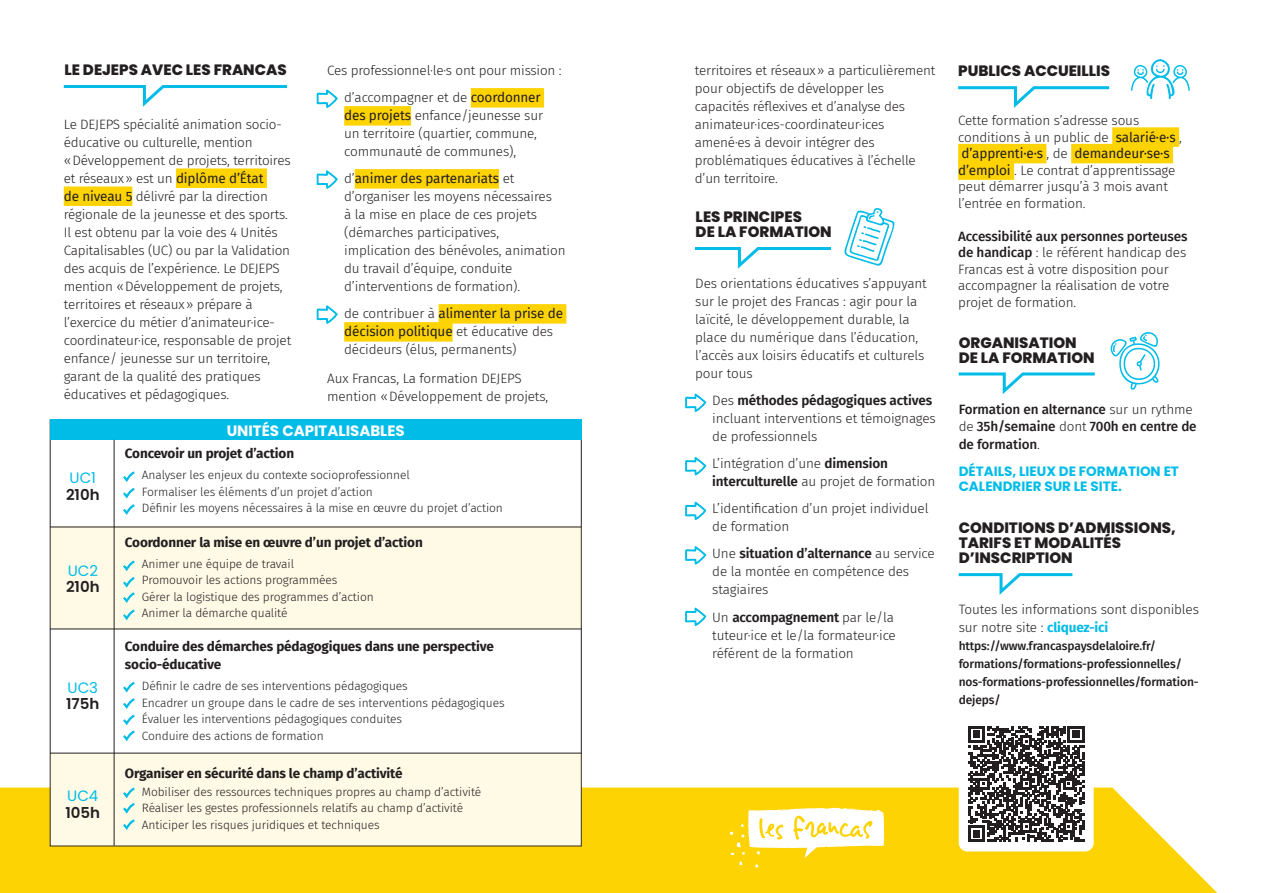
<style>
.page{position:relative;width:1263px;height:893px;background:#fff}
.page>*{position:absolute;margin:0;border:0;box-sizing:border-box;transform-origin:0 0}
.t1{font:800 15px/15px "Poppins";color:#231f20}
.t2{font:700 15px "Poppins";color:#fff}
.t3{font:600 15px "Poppins";color:#231f20}
.t4{font:15px "Poppins";color:#02bce8}
.t5{font:300 13.5px/18px "Fira Sans";letter-spacing:-.015em;color:#231f20}
.t6{font:700 13.5px/18px "Fira Sans";letter-spacing:-.01em;color:#231f20}
.t7{font:500 13.5px/16.5px "Fira Sans";letter-spacing:-.01em;color:#231f20}
.t8{font:700 13.5px/15px "Poppins";color:#02bce8}
.t9{font:300 12px/16.5px "Fira Sans";letter-spacing:-.01em;color:#231f20}
.t10{font:500 12px/18px "Fira Sans";letter-spacing:-.01em;color:#231f20}
.s1{font-weight:400}
.s2{font-weight:600}
.s3{font-weight:500}
.s4{font-weight:300}
.s5{font-weight:700;color:#02bce8}
</style>
<div class="page">
<svg style="left:0;top:787px;width:1217px;height:106px;fill:#fed304"></svg>
<svg style="left:730px;top:808px;width:154px;height:59px"></svg>
<div style="left:176px;top:168px;width:91px;height:20px;background:#fed304"></div>
<div style="left:64px;top:186px;width:68px;height:20px;background:#fed304"></div>
<div style="left:471px;top:88px;width:73px;height:20px;background:#fed304"></div>
<div style="left:344px;top:106px;width:67px;height:20px;background:#fed304"></div>
<div style="left:355px;top:169px;width:144px;height:20px;background:#fed304"></div>
<div style="left:439px;top:304px;width:127px;height:20px;background:#fed304"></div>
<div style="left:344px;top:322px;width:109px;height:20px;background:#fed304"></div>
<svg style="left:63px;top:85px;width:225px;height:22px"></svg>
<svg style="left:50px;top:419px;width:532px;height:427px"></svg>
<div style="left:50px;top:527px;width:531px;height:102px;background:#fefae6"></div>
<div style="left:50px;top:753px;width:531px;height:93px;background:#fefae6"></div>
<div style="left:50px;top:420px;width:531px;height:20px;background:#02bce8"></div>
<hr style="left:114px;top:440px;width:1px;height:406px;background:#231f20">
<hr style="left:50px;top:527px;width:531px;height:1px;background:#231f20">
<hr style="left:50px;top:629px;width:531px;height:1px;background:#231f20">
<hr style="left:50px;top:753px;width:531px;height:1px;background:#231f20">
<svg style="left:121px;top:486px;width:16px;height:33px"></svg>
<svg style="left:121px;top:470px;width:16px;height:10px"></svg>
<svg style="left:123px;top:560px;width:12px;height:61px"></svg>
<svg style="left:121px;top:680px;width:16px;height:66px"></svg>
<svg style="left:123px;top:787px;width:12px;height:41px"></svg>
<svg style="left:685px;top:247px;width:146px;height:379px"></svg>
<svg style="left:958px;top:372px;width:137px;height:22px"></svg>
<svg style="left:958px;top:573px;width:115px;height:22px"></svg>
<div style="left:1112px;top:127px;width:67px;height:20px;background:#fed304"></div>
<div style="left:958px;top:144px;width:88px;height:19px;background:#fed304"></div>
<div style="left:1071px;top:144px;width:102px;height:19px;background:#fed304"></div>
<div style="left:958px;top:160px;width:56px;height:20px;background:#fed304"></div>
<svg style="left:958px;top:86px;width:152px;height:22px"></svg>
<svg style="left:1131px;top:59px;width:59px;height:40px"></svg>
<svg style="left:844px;top:208px;width:51px;height:58px"></svg>
<svg style="left:1110px;top:332px;width:50px;height:58px"></svg>
<svg style="left:316px;top:89px;width:22px;height:19px"></svg>
<svg style="left:316px;top:170px;width:22px;height:18px"></svg>
<svg style="left:316px;top:305px;width:22px;height:18px"></svg>
<div style="left:959px;top:716px;width:135px;height:135px;background:#fff;border-radius:9px"></div>
<svg style="left:968px;top:726px;width:116px;height:116px"></svg>
<p class="t1" style="left:65px;top:63px;width:224px">LE DEJEPS AVEC LES FRANCAS</p>
<p class="t5" style="left:64px;top:115px;width:229px">Le DEJEPS spécialité animation socio&shy;éducative ou culturelle, mention<br>« Développement de projets, territoires et réseaux » est un <span class="s1">diplôme d’État<br>de niveau 5</span> délivré par la direction régionale de la jeunesse et des sports.<br>Il est obtenu par la voie des 4 Unités Capitalisables (UC) ou par la Validation des acquis de l’expérience. Le DEJEPS mention « Développement de projets, territoires et réseaux » prépare à l’exercice du métier d’animateur·ice&shy;coordinateur·ice, responsable de projet enfance/ jeunesse sur un territoire, garant de la qualité des pratiques éducatives et pédagogiques.</p>
<p class="t5" style="left:327px;top:57px;width:236px;line-height:27px;text-align:center">Ces professionnel·le·s ont pour mission : d’accompagner et de <span class="s1">coordonner</span></p>
<p class="t5" style="left:344px;top:107px;width:200px"><span class="s1">des projets</span> enfance/jeunesse sur un territoire (quartier, commune, communauté de communes),</p>
<p class="t5" style="left:344px;top:170px;width:223px">d’<span class="s1">animer des partenariats</span> et d’organiser les moyens nécessaires<br>à la mise en place de ces projets (démarches participatives, implication des bénévoles, animation du travail d’équipe, conduite d’interventions de formation).</p>
<p class="t5" style="left:344px;top:305px;width:220px">de contribuer à <span class="s1">alimenter la prise de décision politique</span> et éducative des décideurs (élus, permanents)</p>
<p class="t5" style="left:327px;top:369px;width:223px">Aux Francas, La formation DEJEPS mention « Développement de projets,</p>
<p class="t4" style="left:70px;top:469px;width:28px">UC1</p>
<p class="t3" style="left:66px;top:486px;width:35px">210h</p>
<p class="t4" style="left:68px;top:562px;width:32px">UC2</p>
<p class="t3" style="left:66px;top:578px;width:35px">210h</p>
<p class="t4" style="left:68px;top:679px;width:32px">UC3</p>
<p class="t3" style="left:66px;top:695px;width:35px">175h</p>
<p class="t4" style="left:67px;top:787px;width:33px">UC4</p>
<p class="t3" style="left:65px;top:804px;width:36px">105h</p>
<p class="t2" style="left:227px;top:423px;width:180px">UNITÉS CAPITALISABLES</p>
<p class="t6" style="left:125px;top:444px;width:171px">Concevoir un projet d’action</p>
<p class="t9" style="left:142px;top:467px;width:363px">Analyser les enjeux du contexte socioprofessionnel<br>Formaliser les éléments d’un projet d’action<br>Définir les moyens nécessaires à la mise en œuvre du projet d’action</p>
<p class="t6" style="left:125px;top:533px;width:299px">Coordonner la mise en œuvre d’un projet d’action</p>
<p class="t9" style="left:142px;top:555px;width:233px">Animer une équipe de travail<br>Promouvoir les actions programmées<br>Gérer la logistique des programmes d’action Animer la démarche qualité</p>
<p class="t6" style="left:125px;top:637px;width:370px">Conduire des démarches pédagogiques dans une perspective socio-éducative</p>
<p class="t9" style="left:142px;top:677px;width:364px">Définir le cadre de ses interventions pédagogiques<br>Encadrer un groupe dans le cadre de ses interventions pédagogiques Évaluer les interventions pédagogiques conduites<br>Conduire des actions de formation</p>
<p class="t6" style="left:125px;top:764px;width:279px">Organiser en sécurité dans le champ d’activité</p>
<p class="t9" style="left:142px;top:783px;width:341px">Mobiliser des ressources techniques propres au champ d’activité<br>Réaliser les gestes professionnels relatifs au champ d’activité<br>Anticiper les risques juridiques et techniques</p>
<p class="t5" style="left:695px;top:62px;width:242px">territoires et réseaux » a particulièrement pour objectifs de développer les capacités réflexives et d’analyse des animateur·ices-coordinateur·ices amené·es à devoir intégrer des problématiques éducatives à l’échelle d’un territoire.</p>
<p class="t1" style="left:696px;top:210px;width:138px">LES PRINCIPES<br>DE LA FORMATION</p>
<p class="t5" style="left:695px;top:274px;width:233px">Des orientations éducatives s’appuyant sur le projet des Francas : agir pour la laïcité, le développement durable, la place du numérique dans l’éducation, l’accès aux loisirs éducatifs et culturels pour tous</p>
<p class="t5" style="left:712px;top:391px;width:225px">Des <span class="s2">méthodes pédagogiques actives </span>incluant interventions et témoignages de professionnels</p>
<p class="t5" style="left:712px;top:454px;width:225px">L’intégration d’une <span class="s2">dimension interculturelle</span> au projet de formation</p>
<p class="t5" style="left:712px;top:499px;width:218px">L’identification d’un projet individuel de formation</p>
<p class="t5" style="left:712px;top:544px;width:224px">Une <span class="s2">situation d’alternance</span> au service de la montée en compétence des stagiaires</p>
<p class="t5" style="left:712px;top:608px;width:185px">Un <span class="s2">accompagnement</span> par le/la tuteur·ice et le/la formateur·ice référent de la formation</p>
<p class="t1" style="left:958px;top:64px;width:154px">PUBLICS ACCUEILLIS</p>
<p class="t5" style="left:958px;top:112px;width:225px;line-height:16.5px">Cette formation s’adresse sous conditions à un public de <span class="s1">salarié·e·s</span> , <span class="s1">d’apprenti·e·s</span> , de <span class="s1">demandeur·se·s d’emploi</span> . Le contrat d’apprentissage peut démarrer jusqu’à 3 mois avant l’entrée en formation.</p>
<p class="t5" style="left:958px;top:228px;width:231px;line-height:16.5px"><span class="s3">Accessibilité aux personnes porteuses de handicap</span> : le référent handicap des Francas est à votre disposition pour accompagner la réalisation de votre projet de formation.</p>
<p class="t1" style="left:959px;top:336px;width:138px">ORGANISATION<br>DE LA FORMATION</p>
<p class="t7" style="left:959px;top:401px;width:240px">Formation en alternance <span class="s4">sur un rythme de</span> 35h/semaine <span class="s4">dont</span> 700h en centre de</p>
<p class="t7" style="left:959px;top:435px;width:83px">de formation<span class="s4">.</span></p>
<p class="t8" style="left:959px;top:463px;width:222px">DÉTAILS, LIEUX DE FORMATION ET<br>CALENDRIER SUR LE SITE.</p>
<p class="t1" style="left:959px;top:521px;width:219px">CONDITIONS D’ADMISSIONS,<br>TARIFS ET MODALITÉS<br>D’INSCRIPTION</p>
<p class="t5" style="left:959px;top:600px;width:242px">Toutes les informations sont disponibles sur notre site : <span class="s5">cliquez-ici</span></p>
<p class="t10" style="left:959px;top:636px;width:242px">https://www.francaspaysdelaloire.fr/ formations/formations-professionnelles/ nos-formations-professionnelles/formation&shy;dejeps/</p>
</div>
